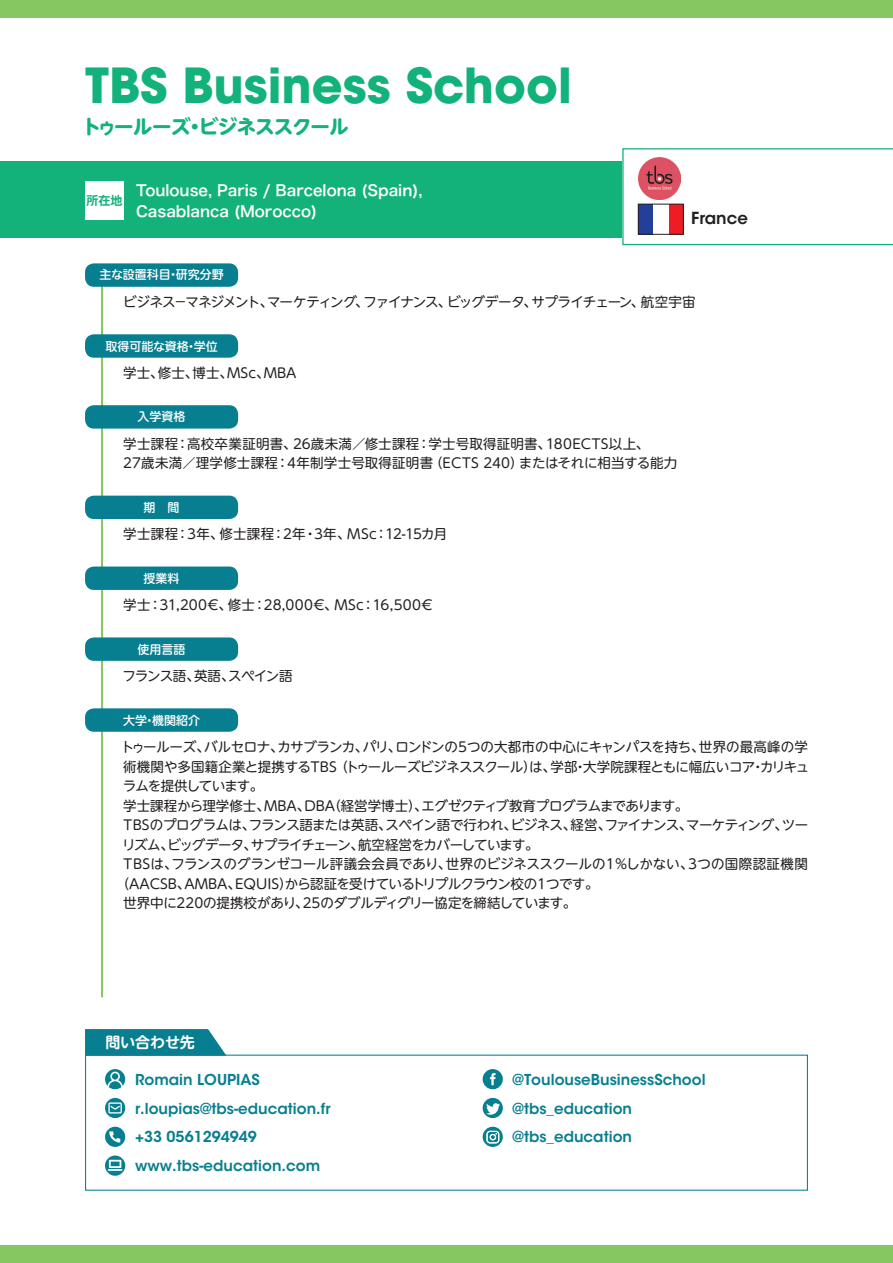
<style>
.page{position:relative;width:893px;height:1263px;background:#fff}
.page>*{position:absolute;margin:0;border:0;box-sizing:border-box;transform-origin:0 0}
.t1{font:700 48px "ITC Avant Garde Std";color:#13b27b}
.t2{font:700 19.5px "UD Shin M Go Pro";letter-spacing:-.045em;color:#13b27b}
.t3{font:600 16.5px "ITC Avant Garde Std";color:#231f20}
.t4{font:600 15px/28.8px "ITC Avant Garde Std";color:#087f90}
.t5{font:15px/21px "Hira Kaku Std N W6";color:#fff}
.t6{font:700 15px "UD Shin M Go Pro De";letter-spacing:-.01em;color:#fff}
.t7{font:13.5px "UD Shin M Go Pro";letter-spacing:-.015em;color:#231f20}
.t8{font:13.5px "UD Shin M Go Pro";letter-spacing:-.065em;color:#231f20}
.t9{font:13.5px/19.5px "UD Shin M Go Pro";letter-spacing:.015em;color:#231f20}
.t10{font:13.5px "UD Shin M Go Pro";letter-spacing:-.035em;color:#231f20}
.t11{font:13.5px "UD Shin M Go Pro";letter-spacing:.01em;color:#231f20}
.t12{font:13.5px "UD Shin M Go Pro";letter-spacing:.02em;color:#231f20}
.t13{font:13.5px "UD Shin M Go Pro";letter-spacing:-.06em;color:#231f20}
.t14{font:500 12px "UD Shin M Go Pro";color:#fff}
.t15{font:700 12px "UD Shin M Go Pro De";color:#13b27b}
</style>
<div class="page">
<div style="left:0;top:1246px;width:893px;height:17px;background:#87c761"></div>
<div style="left:0;top:0;width:893px;height:17px;background:#87c761"></div>
<div style="left:0;top:162px;width:893px;height:76px;background:#13b27b"></div>
<div style="left:622px;top:148px;width:271px;height:97px;background:#fff"></div>
<hr style="left:101px;top:286px;width:2px;height:711px;background:#87c761">
<div style="left:85px;top:181px;width:38px;height:39px;background:#fff"></div>
<div style="left:85px;top:263px;width:153px;height:24px;background:#087f90;border-radius:9px"></div>
<div style="left:85px;top:334px;width:153px;height:24px;background:#087f90;border-radius:9px"></div>
<div style="left:85px;top:405px;width:153px;height:24px;background:#087f90;border-radius:9px"></div>
<div style="left:85px;top:496px;width:153px;height:23px;background:#087f90;border-radius:9px"></div>
<div style="left:85px;top:566px;width:153px;height:24px;background:#087f90;border-radius:9px"></div>
<div style="left:85px;top:637px;width:153px;height:24px;background:#087f90;border-radius:9px"></div>
<div style="left:85px;top:708px;width:153px;height:24px;background:#087f90;border-radius:9px"></div>
<svg style="left:85px;top:1029px;width:142px;height:27px;background:#1a8898"></svg>
<div style="left:105px;top:1069px;width:20px;height:20px;background:#087f90;border-radius:50%"></div>
<svg style="left:107px;top:1071px;width:16px;height:17px"></svg>
<svg style="left:105px;top:1098px;width:20px;height:20px"></svg>
<svg style="left:108px;top:1102px;width:14px;height:11px"></svg>
<div style="left:105px;top:1127px;width:20px;height:20px;background:#087f90;border-radius:50%"></div>
<svg style="left:109px;top:1131px;width:11px;height:11px"></svg>
<svg style="left:105px;top:1155px;width:20px;height:21px"></svg>
<svg style="left:108px;top:1160px;width:14px;height:11px"></svg>
<svg style="left:483px;top:1069px;width:20px;height:20px"></svg>
<div style="left:483px;top:1098px;width:20px;height:20px;background:#087f90;border-radius:50%"></div>
<svg style="left:486px;top:1103px;width:14px;height:12px"></svg>
<svg style="left:483px;top:1127px;width:20px;height:20px"></svg>
<svg style="left:486px;top:1131px;width:13px;height:12px"></svg>
<div style="left:638px;top:204px;width:15px;height:30px;background:#223f99"></div>
<div style="left:668px;top:204px;width:15px;height:30px;background:#ee1d23"></div>
<div style="left:653px;top:204px;width:15px;height:30px;background:#fff"></div>
<div style="left:638px;top:204px;width:46px;height:30px;border:1px solid #231f20"></div>
<img style="left:638px;top:157px;width:42px;height:42px">
<h1 class="t1" style="left:85px;top:54px;width:488px">TBS Business School</h1>
<h2 class="t2" style="left:82px;top:111px;width:268px">トゥールーズ・ビジネススクール</h2>
<p class="t15" style="left:86px;top:191px;width:37px">所在地</p>
<p class="t5" style="left:136px;top:180px;width:288px">Toulouse, Paris / Barcelona (Spain),<br>Casablanca (Morocco)</p>
<p class="t3" style="left:691px;top:208px;width:58px">France</p>
<p class="t14" style="left:99px;top:265px;width:126px">主な設置科目・研究分野</p>
<p class="t8" style="left:123px;top:291px;width:574px">ビジネス－マネジメント、マーケティング、ファイナンス、ビッグデータ、サプライチェーン、航空宇宙</p>
<p class="t14" style="left:105px;top:336px;width:114px">取得可能な資格・学位</p>
<p class="t7" style="left:123px;top:362px;width:175px">学士、修士、博士、MSc、MBA</p>
<p class="t14" style="left:138px;top:407px;width:49px">入学資格</p>
<p class="t9" style="left:123px;top:433px;width:556px">学士課程：高校卒業証明書、26歳未満／修士課程：学士号取得証明書、180ECTS以上、<br>27歳未満／理学修士課程：4年制学士号取得証明書（ECTS 240）またはそれに相当する能力</p>
<p class="t14" style="left:144px;top:498px;width:37px">期　間</p>
<p class="t12" style="left:123px;top:523px;width:326px">学士課程：3年、修士課程：2年・3年、MSc：12-15カ月</p>
<p class="t14" style="left:144px;top:568px;width:37px">授業料</p>
<p class="t11" style="left:123px;top:594px;width:311px">学士：31,200€、修士：28,000€、MSc：16,500€</p>
<p class="t14" style="left:138px;top:639px;width:49px">使用言語</p>
<p class="t13" style="left:123px;top:665px;width:172px">フランス語、英語、スペイン語</p>
<p class="t14" style="left:123px;top:710px;width:78px">大学・機関紹介</p>
<p class="t7" style="left:121px;top:736px;width:689px">トゥールーズ、バルセロナ、カサブランカ、パリ、ロンドンの5つの大都市の中心にキャンパスを持ち、世界の最高峰の学</p>
<p class="t7" style="left:123px;top:755px;width:687px">術機関や多国籍企業と提携するTBS （トゥールーズビジネススクール）は、学部・大学院課程ともに幅広いコア・カリキュ</p>
<p class="t8" style="left:123px;top:775px;width:142px">ラムを提供しています。</p>
<p class="t7" style="left:123px;top:794px;width:567px">学士課程から理学修士、MBA、DBA（経営学博士）、エグゼクティブ教育プログラムまであります。</p>
<p class="t10" style="left:123px;top:814px;width:686px">TBSのプログラムは、フランス語または英語、スペイン語で行われ、ビジネス、経営、ファイナンス、マーケティング、ツー</p>
<p class="t8" style="left:122px;top:833px;width:418px">リズム、ビッグデータ、サプライチェーン、航空経営をカバーしています。</p>
<p class="t7" style="left:123px;top:853px;width:686px">TBSは、フランスのグランゼコール評議会会員であり、世界のビジネススクールの1％しかない、3つの国際認証機関</p>
<p class="t7" style="left:116px;top:872px;width:484px">（AACSB、AMBA、EQUIS）から認証を受けているトリプルクラウン校の1つです。</p>
<p class="t7" style="left:123px;top:892px;width:455px">世界中に220の提携校があり、25のダブルディグリー協定を締結しています。</p>
<p class="t6" style="left:105px;top:1030px;width:91px">問い合わせ先</p>
<p class="t4" style="left:135px;top:1065px;width:197px">Romain LOUPIAS r.loupias@tbs-education.fr +33 0561294949 www.tbs-education.com</p>
<p class="t4" style="left:513px;top:1065px;width:194px">@ToulouseBusinessSchool @tbs_education @tbs_education</p>
</div>
